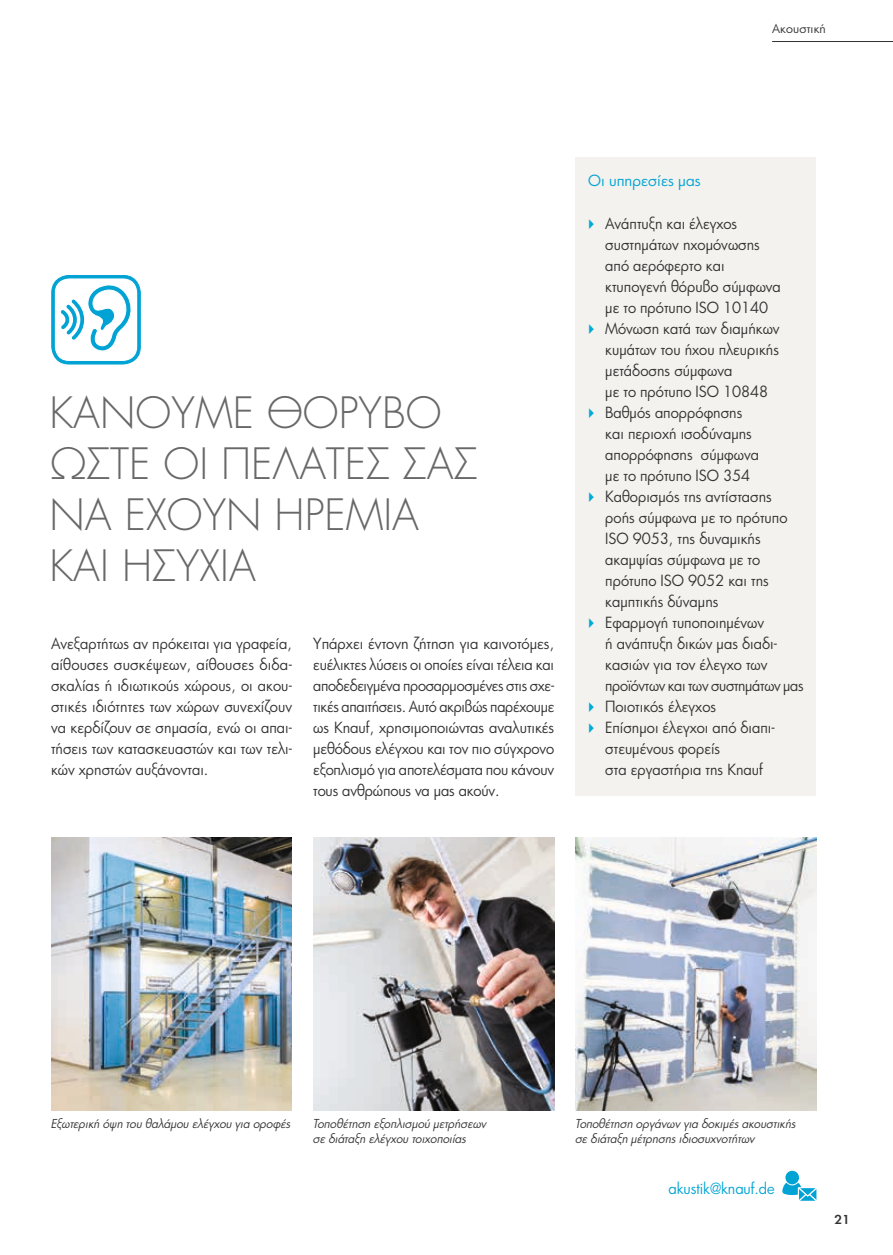
<style>
.page{position:relative;width:893px;height:1255px;background:#fff}
.page>*{position:absolute;margin:0;border:0;box-sizing:border-box;transform-origin:0 0}
.t1{font:300 42px/51px "PF Futura Neu";color:#686868}
.t2{font:15px/21px "PF Futura Neu";color:#323232;text-align:justify;scale:.95 1}
.t3{font:15px/21px "PF Futura Neu";color:#323232;text-align:justify;scale:.96 1}
.t4{font:15px "PF Futura Neu";letter-spacing:-.005em;color:#00a3d4;scale:.95 1}
.t5{font:15px "PF Futura Neu";letter-spacing:-.005em;color:#00a3d4}
.t6{font:12px/15px "PF Futura Neu Book Obl";color:#323232;scale:.95 1}
.t7{font:12px "PF Futura Neu";letter-spacing:.01em;color:#323232}
.t8{font:500 12px "PF Futura Neu";color:#323232}
</style>
<div class="page">
<img style="left:313px;top:837px;width:241px;height:273px">
<img style="left:51px;top:837px;width:241px;height:273px">
<img style="left:575px;top:837px;width:241px;height:273px">
<svg style="left:51px;top:275px;width:90px;height:89px"></svg>
<div style="left:785px;top:1170px;width:14px;height:14px;background:#00a3d4;border-radius:50%"></div>
<svg style="left:782px;top:1182px;width:34px;height:18px"></svg>
<hr style="left:772px;top:41px;width:121px;height:1px;background:#323232">
<div style="left:575px;top:157px;width:241px;height:638px;background:#f3f2ee"></div>
<p class="t7" style="left:772px;top:21px;width:55px">Ακουστική</p>
<h1 class="t1" style="left:49px;top:387px;width:430px">ΚΑΝΟΥΜΕ ΘΟΡΥΒΟ<br>ΩΣΤΕ ΟΙ ΠΕΛΑΤΕΣ ΣΑΣ<br>ΝΑ ΕΧΟΥΝ ΗΡΕΜΙΑ<br>ΚΑΙ ΗΣΥΧΙΑ</h1>
<p class="t2" style="left:51px;top:632px;width:255px">Ανεξαρτήτως αν πρόκειται για γραφεία, αίθουσες συσκέψεων, αίθουσες διδα&shy;σκαλίας ή ιδιωτικούς χώρους, οι ακου&shy;στικές ιδιότητες των χώρων συνεχίζουν να κερδίζουν σε σημασία, ενώ οι απαι&shy;τήσεις των κατασκευαστών και των τελι&shy;κών χρηστών αυξάνονται.</p>
<p class="t3" style="left:313px;top:632px;width:253px">Υπάρχει έντονη ζήτηση για καινοτόμες, ευέλικτες λύσεις οι οποίες είναι τέλεια και αποδεδειγμένα προσαρμοσμένες στις σχε&shy;τικές απαιτήσεις. Αυτό ακριβώς παρέχουμε ως Knauf, χρησιμοποιώντας αναλυτικές μεθόδους ελέγχου και τον πιο σύγχρονο εξοπλισμό για αποτελέσματα που κάνουν τους ανθρώπους να μας ακούν.</p>
<p class="t5" style="left:588px;top:170px;width:114px">Οι υπηρεσίες μας</p>
<p class="t2" style="left:605px;top:213px;width:211px;text-align:left">Ανάπτυξη και έλεγχος συστημάτων ηχομόνωσης<br>από αερόφερτο και<br>κτυπογενή θόρυβο σύμφωνα<br>με το πρότυπο ISO 10140<br>Μόνωση κατά των διαμήκων κυμάτων του ήχου πλευρικής μετάδοσης σύμφωνα<br>με το πρότυπο ISO 10848<br>Βαθμός απορρόφησης<br>και περιοχή ισοδύναμης απορρόφησης σύμφωνα<br>με το πρότυπο ISO 354<br>Καθορισμός της αντίστασης ροής σύμφωνα με το πρότυπο<br>ISO 9053, της δυναμικής ακαμψίας σύμφωνα με το πρότυπο ISO 9052 και της καμπτικής δύναμης<br>Εφαρμογή τυποποιημένων<br>ή ανάπτυξη δικών μας διαδι&shy;κασιών για τον έλεγχο των προϊόντων και των συστημάτων μας<br>Ποιοτικός έλεγχος<br>Επίσημοι έλεγχοι από διαπι&shy;στευμένους φορείς<br>στα εργαστήρια της Knauf</p>
<p class="t6" style="left:51px;top:1116px;width:254px">Εξωτερική όψη του θαλάμου ελέγχου για οροφές</p>
<p class="t6" style="left:575px;top:1116px;width:234px">Τοποθέτηση οργάνων για δοκιμές ακουστικής σε διάταξη μέτρησης ιδιοσυχνοτήτων</p>
<p class="t6" style="left:313px;top:1116px;width:184px">Τοποθέτηση εξοπλισμού μετρήσεων σε διάταξη ελέγχου τοιχοποιίας</p>
<p class="t4" style="left:669px;top:1178px;width:113px">akustik@knauf.de</p>
<p class="t8" style="left:834px;top:1211px;width:17px">21</p>
</div>
